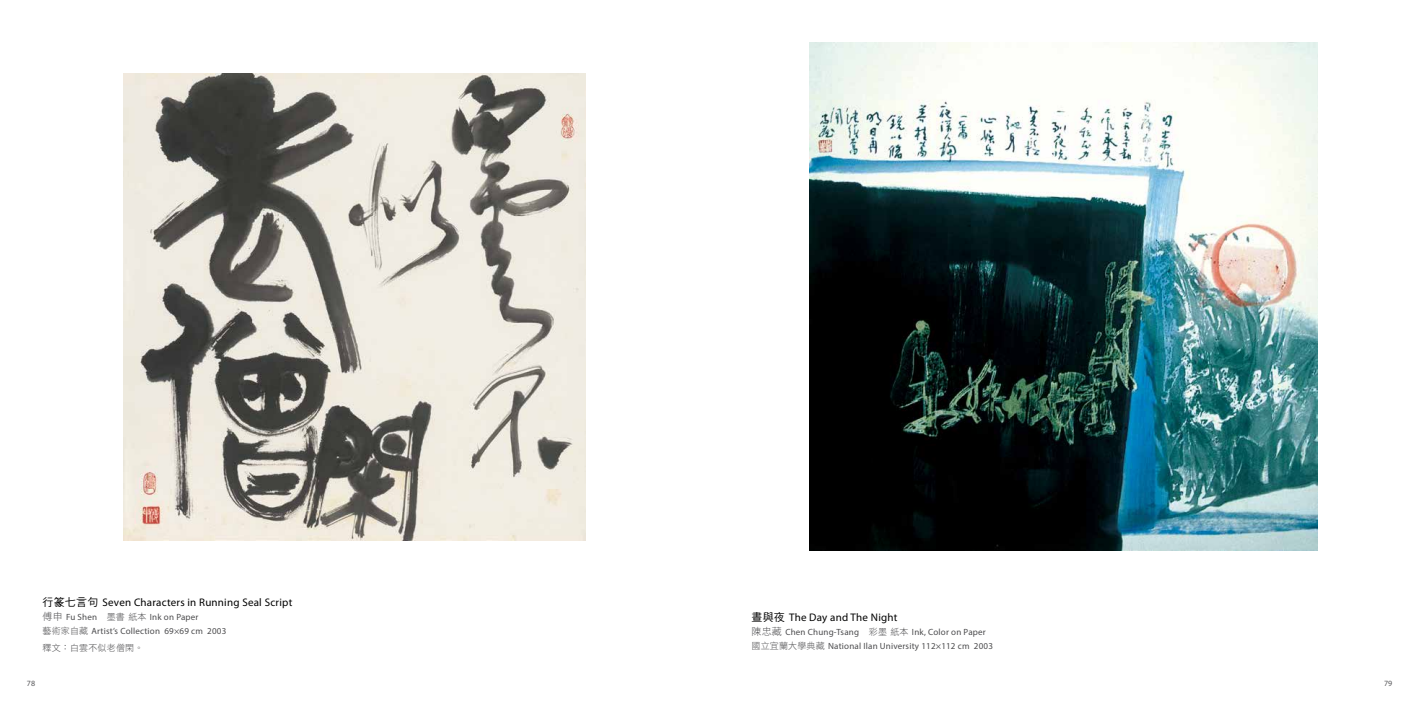
<style>
.page{position:relative;width:1418px;height:709px;background:#fff}
.page>*{position:absolute;margin:0;border:0;box-sizing:border-box;transform-origin:0 0}
.t1{font:11px "Myriad Pro";letter-spacing:.02em;color:#000}
.t2{font:9px/14px "Myriad Pro";letter-spacing:.02em;color:#4c4c4e}
.t3{font:9px "DF Hei Std W3";letter-spacing:.02em;color:#4c4c4e}
.t4{font:8px "Myriad Pro";color:#58585b}
.s1{font-family:"DF Hei Std W5"}
.s2{font-family:"DF Hei Std W3";font-size:10px}
.s3{font-family:"DF Hei Std W3"}
</style>
<div class="page">
<img style="left:123px;top:74px;width:462px;height:466px">
<img style="left:810px;top:43px;width:506px;height:507px">
<p class="t1" style="left:43px;top:595px;width:251px"><span class="s1">行篆七言句</span> Seven Characters in Running Seal Script</p>
<p class="t2" style="left:43px;top:610px;width:185px"><span class="s2">傅申</span> Fu Shen <span class="s3">墨書 紙本</span> Ink on Paper<br><span class="s3">藝術家自藏</span> Artist’s Collection 69×69 cm 2003</p>
<p class="t3" style="left:43px;top:643px;width:102px">釋文：白雲不似老僧閑。</p>
<p class="t1" style="left:751px;top:610px;width:147px"><span class="s1">晝與夜</span> The Day and The Night</p>
<p class="t2" style="left:751px;top:625px;width:243px"><span class="s2">陳忠藏</span> Chen Chung-Tsang <span class="s3">彩墨 紙本</span> Ink, Color on Paper<span class="s3">國立宜蘭大學典藏</span> National Ilan University 112×112 cm 2003</p>
<p class="t4" style="left:27px;top:678px;width:10px">78</p>
<p class="t4" style="left:1383px;top:678px;width:10px">79</p>
</div>
